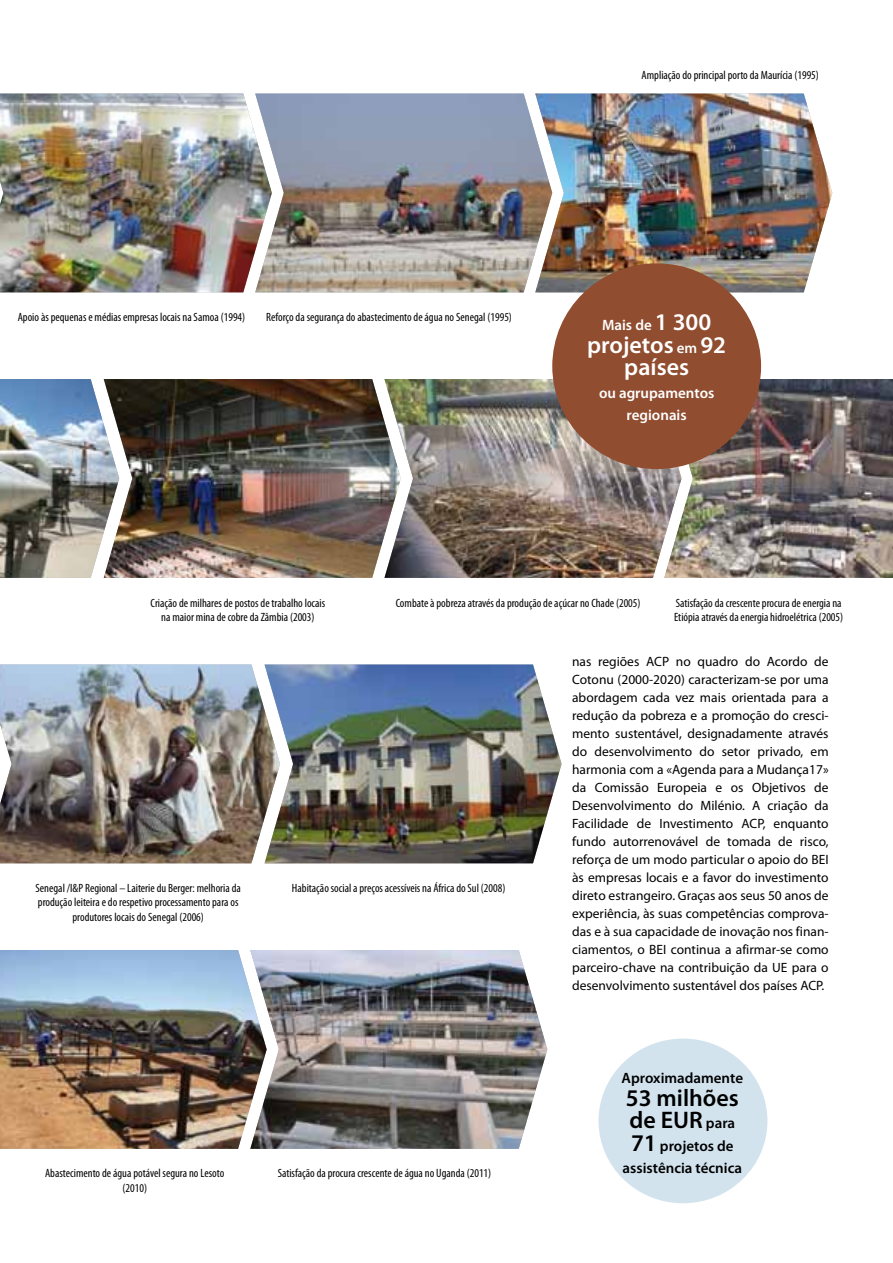
<style>
.page{position:relative;width:893px;height:1263px;background:#fff}
.page>*{position:absolute;margin:0;border:0;box-sizing:border-box;transform-origin:0 0}
.t1{font:600 24px/22.5px "Myriad Pro";color:#fff;text-align:center}
.t2{font:600 24px/22.5px "Myriad Pro";color:#000}
.t3{font:600 15px/22.5px "Myriad Pro";color:#000;text-align:center}
.t4{font:600 15px/22.5px "Myriad Pro";color:#fff;text-align:center}
.t5{font:13.5px/18px "Myriad Pro";color:#000;text-align:justify}
.t6{font:condensed 12px/14.4px "Myriad Pro";color:#000;text-align:center}
.s1{font-size:24px}
.s2{font-size:15px}
</style>
<div class="page">
<img style="left:0;top:94px;width:255px;height:198px">
<img style="left:255px;top:94px;width:280px;height:198px">
<img style="left:535px;top:94px;width:297px;height:198px">
<img style="left:0;top:379px;width:104px;height:199px">
<img style="left:104px;top:379px;width:280px;height:199px">
<img style="left:384px;top:379px;width:280px;height:199px">
<img style="left:664px;top:379px;width:229px;height:199px">
<div style="left:552px;top:263px;width:209px;height:206px;background:#904d30;border-radius:50%"></div>
<img style="left:0;top:664px;width:264px;height:199px">
<img style="left:264px;top:664px;width:298px;height:199px">
<img style="left:0;top:950px;width:250px;height:199px">
<img style="left:250px;top:950px;width:297px;height:199px">
<div style="left:598px;top:1038px;width:169px;height:165px;background:#d2e3ee;border-radius:50%"></div>
<p class="t6" style="left:642px;top:68px;width:179px">Ampliação do principal porto da Maurícia (1995)</p>
<p class="t6" style="left:18px;top:310px;width:229px">Apoio às pequenas e médias empresas locais na Samoa (1994)</p>
<p class="t6" style="left:266px;top:310px;width:247px">Reforço da segurança do abastecimento de água no Senegal (1995)</p>
<p class="t4" style="left:602px;top:313px;width:111px">Mais de <span class="s1">1 300</span></p>
<h1 class="t1" style="left:587px;top:333px;width:140px">projetos <span class="s2">em</span> 92 países</h1>
<p class="t4" style="left:599px;top:381px;width:117px">ou agrupamentos regionais</p>
<p class="t6" style="left:151px;top:595px;width:176px">Criação de milhares de postos de trabalho locais na maior mina de cobre da Zâmbia (2003)</p>
<p class="t6" style="left:396px;top:595px;width:246px">Combate à pobreza através da produção de açúcar no Chade (2005)</p>
<p class="t6" style="left:674px;top:595px;width:171px;text-align:left">Satisfação da crescente procura de energia na<br>Etiópia através da energia hidroelétrica (2005)</p>
<p class="t6" style="left:36px;top:881px;width:207px">Senegal /I&amp;P Regional – Laiterie du Berger: melhoria da produção leiteira e do respetivo processamento para os produtores locais do Senegal (2006)</p>
<p class="t6" style="left:292px;top:881px;width:215px">Habitação social a preços acessíveis na África do Sul (2008)</p>
<p class="t6" style="left:45px;top:1166px;width:181px">Abastecimento de água potável segura no Lesoto (2010)</p>
<p class="t6" style="left:278px;top:1166px;width:215px">Satisfação da procura crescente de água no Uganda (2011)</p>
<p class="t5" style="left:572px;top:652px;width:258px">nas regiões ACP no quadro do Acordo de Cotonu (2000-2020) caracterizam-se por uma abordagem cada vez mais orientada para a redução da pobreza e a promoção do cresci&shy;mento sustentável, designadamente através do desenvolvimento do setor privado, em harmonia com a «Agenda para a Mudança17» da Comissão Europeia e os Objetivos de Desenvolvimento do Milénio. A criação da Facilidade de Investimento ACP, enquanto fundo autorrenovável de tomada de risco, reforça de um modo particular o apoio do BEI às empresas locais e a favor do investimento direto estrangeiro. Graças aos seus 50 anos de experiência, às suas competências comprova&shy;das e à sua capacidade de inovação nos finan&shy;ciamentos, o BEI continua a afirmar-se como parceiro-chave na contribuição da UE para o desenvolvimento sustentável dos países ACP.</p>
<p class="t3" style="left:622px;top:1066px;width:123px">Aproximadamente</p>
<h1 class="t2" style="left:626px;top:1086px;width:115px">53 milhões de EUR <span class="s2">para</span></h1>
<p class="t3" style="left:623px;top:1134px;width:121px"><span class="s1">71</span> projetos de assistência técnica</p>
</div>
